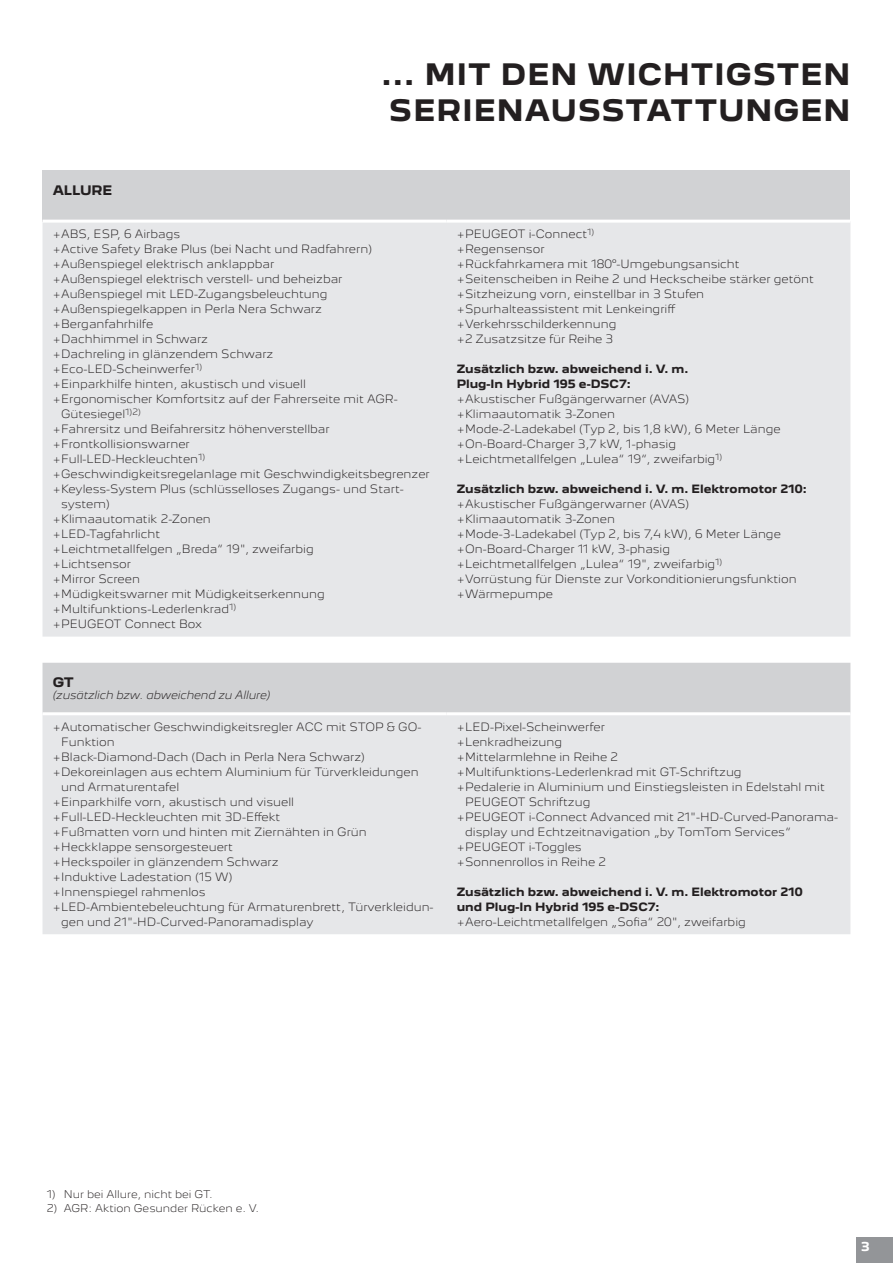
<style>
.page{position:relative;width:893px;height:1263px;background:#fff}
.page>*{position:absolute;margin:0;border:0;box-sizing:border-box;transform-origin:0 0}
.t1{font:700 27px/36px "Peugeot New";letter-spacing:.04em;color:#231f20}
._09_Preisübersich_PKW_Tabelle_1_Paketaus_{font:700 12px "Peugeot New";letter-spacing:-.01em;color:#231f20}
.t2{font:700 11.25px "Peugeot New";color:#fff}
.t3{font:300 10.5px/15px "Peugeot New";color:#231f20}
._09_Preisübersich_PKW_Tabelle_1_Paketaus_-2{font:700 10.5px "Peugeot New";color:#231f20}
._09_Preisübersich_PKW_Tabelle_1_Paketaus_-3{font:italic 300 10.5px "Peugeot New";letter-spacing:-.01em;color:#231f20}
.Fußnote_7pt_Light_linksbündig{font:300 9.75px "Peugeot New";color:#231f20}
</style>
<div class="page">
<div style="left:857px;top:1237px;width:36px;height:26px;background:#939598"></div>
<div style="left:43px;top:170px;width:807px;height:51px;background:#d1d2d4"></div>
<div style="left:43px;top:223px;width:807px;height:414px;background:#e6e7e9"></div>
<hr style="left:43px;top:220px;width:403px;height:3px;background:#fff">
<hr style="left:446px;top:220px;width:404px;height:3px;background:#fff">
<div style="left:43px;top:663px;width:807px;height:49px;background:#d1d2d4"></div>
<div style="left:43px;top:715px;width:807px;height:219px;background:#e6e7e9"></div>
<p class="t1" style="left:382px;top:56px;width:470px">... MIT DEN WICHTIGSTEN<br>SERIENAUSSTATTUNGEN</p>
<p class="_09_Preisübersich_PKW_Tabelle_1_Paketaus_" style="left:53px;top:182px;width:61px">ALLURE</p>
<p class="t3" style="left:53px;top:226px;width:129px">+ABS, ESP, 6 Airbags</p>
<p class="t3" style="left:53px;top:241px;width:321px">+Active Safety Brake Plus (bei Nacht und Radfahrern)</p>
<p class="t3" style="left:53px;top:256px;width:223px">+Außenspiegel elektrisch anklappbar</p>
<p class="t3" style="left:53px;top:271px;width:291px">+Außenspiegel elektrisch verstell- und beheizbar</p>
<p class="t3" style="left:53px;top:286px;width:276px">+Außenspiegel mit LED-Zugangsbeleuchtung</p>
<p class="t3" style="left:53px;top:301px;width:271px">+Außenspiegelkappen in Perla Nera Schwarz</p>
<p class="t3" style="left:53px;top:316px;width:102px">+Berganfahrhilfe</p>
<p class="t3" style="left:53px;top:331px;width:157px">+Dachhimmel in Schwarz</p>
<p class="t3" style="left:53px;top:346px;width:222px">+Dachreling in glänzendem Schwarz</p>
<p class="t3" style="left:53px;top:361px;width:151px">+Eco-LED-Scheinwerfer<sup>1)</sup></p>
<p class="t3" style="left:53px;top:376px;width:255px">+Einparkhilfe hinten, akustisch und visuell</p>
<p class="t3" style="left:61px;top:391px;width:338px;text-indent:-9px">+Ergonomischer Komfortsitz auf der Fahrerseite mit AGR-<br>Gütesiegel<sup>1)2)</sup></p>
<p class="t3" style="left:53px;top:421px;width:279px">+Fahrersitz und Beifahrersitz höhenverstellbar</p>
<p class="t3" style="left:53px;top:436px;width:139px">+Frontkollisionswarner</p>
<p class="t3" style="left:53px;top:451px;width:154px">+Full-LED-Heckleuchten<sup>1)</sup></p>
<p class="t3" style="left:53px;top:466px;width:379px">+Geschwindigkeitsregelanlage mit Geschwindigkeitsbegrenzer</p>
<p class="t3" style="left:61px;top:481px;width:343px;text-indent:-9px">+Keyless-System Plus (schlüsselloses Zugangs- und Start&shy;system)</p>
<p class="t3" style="left:53px;top:511px;width:160px">+Klimaautomatik 2-Zonen</p>
<p class="t3" style="left:53px;top:526px;width:109px">+LED-Tagfahrlicht</p>
<p class="t3" style="left:53px;top:541px;width:263px">+Leichtmetallfelgen „Breda“ 19", zweifarbig</p>
<p class="t3" style="left:53px;top:556px;width:80px">+Lichtsensor</p>
<p class="t3" style="left:53px;top:571px;width:89px">+Mirror Screen</p>
<p class="t3" style="left:53px;top:586px;width:274px">+Müdigkeitswarner mit Müdigkeitserkennung</p>
<p class="t3" style="left:53px;top:601px;width:185px">+Multifunktions-Lederlenkrad<sup>1)</sup></p>
<p class="t3" style="left:53px;top:616px;width:151px">+PEUGEOT Connect Box</p>
<p class="_09_Preisübersich_PKW_Tabelle_1_Paketaus_" style="left:53px;top:674px;width:23px">GT</p>
<p class="_09_Preisübersich_PKW_Tabelle_1_Paketaus_-3" style="left:53px;top:688px;width:219px">(zusätzlich bzw. abweichend zu Allure)</p>
<p class="t3" style="left:61px;top:719px;width:362px;text-indent:-9px">+Automatischer Geschwindigkeitsregler ACC mit STOP &amp; GO-<br>Funktion</p>
<p class="t3" style="left:53px;top:749px;width:314px">+Black-Diamond-Dach (Dach in Perla Nera Schwarz)</p>
<p class="t3" style="left:61px;top:764px;width:359px;text-indent:-9px">+Dekoreinlagen aus echtem Aluminium für Türverkleidungen und Armaturentafel</p>
<p class="t3" style="left:53px;top:794px;width:243px">+Einparkhilfe vorn, akustisch und visuell</p>
<p class="t3" style="left:53px;top:809px;width:229px">+Full-LED-Heckleuchten mit 3D-Effekt</p>
<p class="t3" style="left:53px;top:824px;width:316px">+Fußmatten vorn und hinten mit Ziernähten in Grün</p>
<p class="t3" style="left:53px;top:839px;width:182px">+Heckklappe sensorgesteuert</p>
<p class="t3" style="left:53px;top:854px;width:227px">+Heckspoiler in glänzendem Schwarz</p>
<p class="t3" style="left:53px;top:869px;width:181px">+Induktive Ladestation (15 W)</p>
<p class="t3" style="left:53px;top:884px;width:154px">+Innenspiegel rahmenlos</p>
<p class="t3" style="left:61px;top:899px;width:374px;text-indent:-9px">+LED-Ambientebeleuchtung für Armaturenbrett, Türverkleidun&shy;gen und 21"-HD-Curved-Panoramadisplay</p>
<p class="t3" style="left:457px;top:226px;width:139px">+PEUGEOT i-Connect<sup>1)</sup></p>
<p class="t3" style="left:457px;top:241px;width:89px">+Regensensor</p>
<p class="t3" style="left:457px;top:256px;width:284px">+Rückfahrkamera mit 180°-Umgebungsansicht</p>
<p class="t3" style="left:457px;top:271px;width:359px">+Seitenscheiben in Reihe 2 und Heckscheibe stärker getönt</p>
<p class="t3" style="left:457px;top:286px;width:249px">+Sitzheizung vorn, einstellbar in 3 Stufen</p>
<p class="t3" style="left:457px;top:301px;width:220px">+Spurhalteassistent mit Lenkeingriff</p>
<p class="t3" style="left:457px;top:316px;width:161px">+Verkehrsschilderkennung</p>
<p class="t3" style="left:457px;top:331px;width:158px">+2 Zusatzsitze für Reihe 3</p>
<p class="_09_Preisübersich_PKW_Tabelle_1_Paketaus_-2" style="left:457px;top:362px;width:233px">Zusätzlich bzw. abweichend i. V. m.</p>
<p class="_09_Preisübersich_PKW_Tabelle_1_Paketaus_-2" style="left:457px;top:377px;width:176px">Plug-In Hybrid 195 e-DSC7:</p>
<p class="t3" style="left:457px;top:391px;width:234px">+Akustischer Fußgängerwarner (AVAS)</p>
<p class="t3" style="left:457px;top:406px;width:160px">+Klimaautomatik 3-Zonen</p>
<p class="t3" style="left:457px;top:421px;width:325px">+Mode-2-Ladekabel (Typ 2, bis 1,8 kW), 6 Meter Länge</p>
<p class="t3" style="left:457px;top:436px;width:221px">+On-Board-Charger 3,7 kW, 1-phasig</p>
<p class="t3" style="left:457px;top:451px;width:267px">+Leichtmetallfelgen „Lulea“ 19“, zweifarbig<sup>1)</sup></p>
<p class="_09_Preisübersich_PKW_Tabelle_1_Paketaus_-2" style="left:457px;top:482px;width:351px">Zusätzlich bzw. abweichend i. V. m. Elektromotor 210:</p>
<p class="t3" style="left:457px;top:496px;width:234px">+Akustischer Fußgängerwarner (AVAS)</p>
<p class="t3" style="left:457px;top:511px;width:160px">+Klimaautomatik 3-Zonen</p>
<p class="t3" style="left:457px;top:526px;width:326px">+Mode-3-Ladekabel (Typ 2, bis 7,4 kW), 6 Meter Länge</p>
<p class="t3" style="left:457px;top:541px;width:215px">+On-Board-Charger 11 kW, 3-phasig</p>
<p class="t3" style="left:457px;top:556px;width:267px">+Leichtmetallfelgen „Lulea“ 19", zweifarbig<sup>1)</sup></p>
<p class="t3" style="left:457px;top:571px;width:342px">+Vorrüstung für Dienste zur Vorkonditionierungsfunktion</p>
<p class="t3" style="left:457px;top:586px;width:98px">+Wärmepumpe</p>
<p class="t3" style="left:457px;top:719px;width:150px">+LED-Pixel-Scheinwerfer</p>
<p class="t3" style="left:457px;top:734px;width:107px">+Lenkradheizung</p>
<p class="t3" style="left:457px;top:749px;width:163px">+Mittelarmlehne in Reihe 2</p>
<p class="t3" style="left:457px;top:764px;width:286px">+Multifunktions-Lederlenkrad mit GT-Schriftzug</p>
<p class="t3" style="left:465px;top:779px;width:361px;text-indent:-9px">+Pedalerie in Aluminium und Einstiegsleisten in Edelstahl mit<br>PEUGEOT Schriftzug</p>
<p class="t3" style="left:465px;top:809px;width:374px;text-indent:-9px">+PEUGEOT i-Connect Advanced mit 21"-HD-Curved-Panorama&shy;display und Echtzeitnavigation „by TomTom Services“</p>
<p class="t3" style="left:457px;top:839px;width:126px">+PEUGEOT i-Toggles</p>
<p class="t3" style="left:457px;top:854px;width:151px">+Sonnenrollos in Reihe 2</p>
<p class="_09_Preisübersich_PKW_Tabelle_1_Paketaus_-2" style="left:457px;top:884px;width:347px">Zusätzlich bzw. abweichend i. V. m. Elektromotor 210</p>
<p class="_09_Preisübersich_PKW_Tabelle_1_Paketaus_-2" style="left:457px;top:899px;width:204px">und Plug-In Hybrid 195 e-DSC7:</p>
<p class="t3" style="left:457px;top:914px;width:291px">+Aero-Leichtmetallfelgen „Sofia“ 20", zweifarbig</p>
<p class="Fußnote_7pt_Light_linksbündig" style="left:47px;top:1188px;width:168px">1) Nur bei Allure, nicht bei GT.</p>
<p class="Fußnote_7pt_Light_linksbündig" style="left:47px;top:1202px;width:214px">2) AGR: Aktion Gesunder Rücken e. V.</p>
<p class="t2" style="left:861px;top:1239px;width:10px">3</p>
</div>
